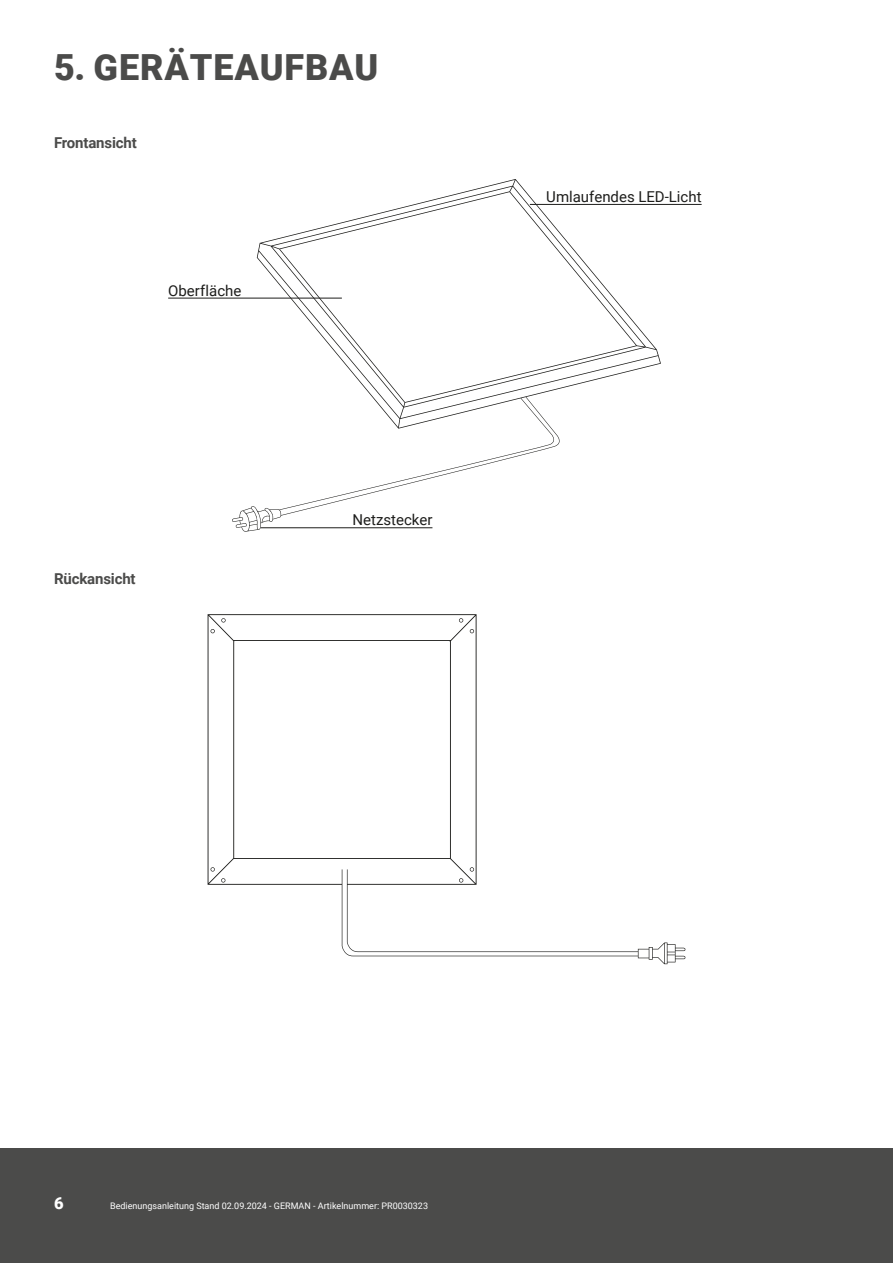
<style>
.page{position:relative;width:893px;height:1263px;background:#fff}
.page>*{position:absolute;margin:0;border:0;box-sizing:border-box;transform-origin:0 0}
.Große_Headline{font:900 36px "Roboto";letter-spacing:.025em;color:#4b4b4a}
.t1{font:900 16.5px "Roboto";color:#fff}
.t2{font:15px "Roboto";color:#1d1d1b}
.Headlines_im_Fließtext{font:700 15px "Roboto";letter-spacing:-.01em;color:#4b4b4a}
.t3{font:9px "Roboto";color:#fff}
</style>
<div class="page">
<div style="left:0;top:1148px;width:893px;height:115px;background:#4b4b4a"></div>
<svg style="left:232px;top:179px;width:429px;height:353px"></svg>
<svg style="left:208px;top:614px;width:477px;height:350px"></svg>
<hr style="left:168px;top:298px;width:174px;height:1px;background:#1d1d1b">
<hr style="left:530px;top:204px;width:172px;height:1px;background:#1d1d1b">
<hr style="left:261px;top:527px;width:171px;height:1px;background:#1d1d1b">
<p class="Große_Headline" style="left:54px;top:42px;width:326px">5. GERÄTEAUFBAU</p>
<p class="Headlines_im_Fließtext" style="left:54px;top:132px;width:84px">Frontansicht</p>
<p class="t2" style="left:168px;top:280px;width:75px">Oberfläche</p>
<p class="Headlines_im_Fließtext" style="left:54px;top:568px;width:83px">Rückansicht</p>
<p class="t2" style="left:353px;top:509px;width:81px">Netzstecker</p>
<p class="t2" style="left:546px;top:186px;width:157px">Umlaufendes LED-Licht</p>
<h2 class="t1" style="left:54px;top:1191px;width:11px">6</h2>
<p class="t3" style="left:110px;top:1199px;width:319px">Bedienungsanleitung Stand 02.09.2024 - GERMAN - Artikelnummer: PR0030323</p>
</div>
